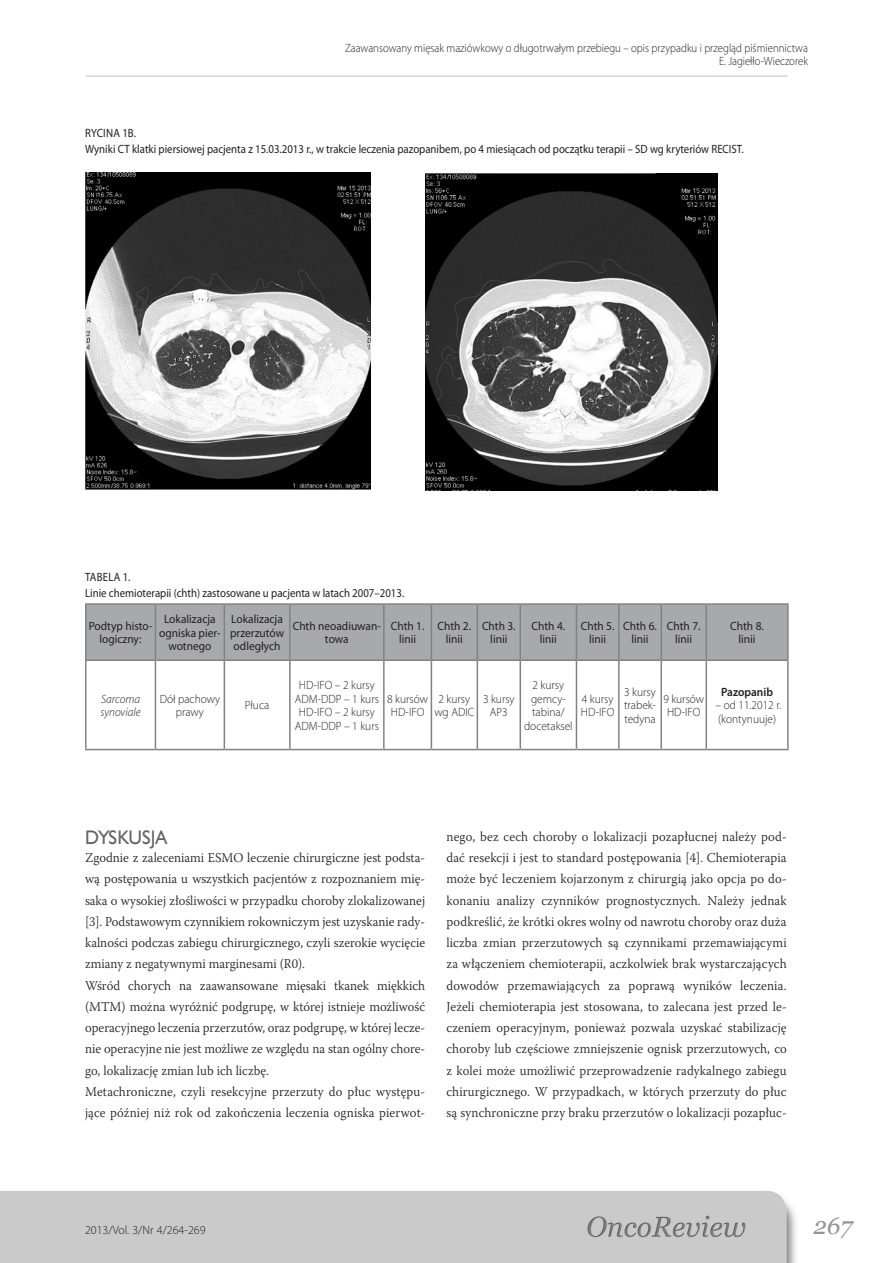
<style>
.page{position:relative;width:893px;height:1263px;background:#fff}
.page>*{position:absolute;margin:0;border:0;box-sizing:border-box;transform-origin:0 0}
.t1{font:italic 24px "Georgia";color:#939598}
.t2{font:18px "Humanst 521 PL";color:#636366;scale:.95 1}
.t3{font:300 13.5px/21.3px "Warnock Pro";color:#231f20;scale:.95 1}
.t4{font:12px/16.5px "Myriad Pro";color:#231f20;scale:.9 1}
.t5{font:300 12px/13.5px "Myriad Pro";color:#231f20;text-align:center;scale:.95 1}
.t6{font:12px/13.5px "Myriad Pro";color:#231f20;text-align:center;scale:.95 1}
.t7{font:300 12px/13.5px "Myriad Pro";color:#231f20;text-align:right;scale:.9 1}
.t8{font:300 12px "Myriad Pro";color:#231f20}
.t9{font:italic 300 12px/13.5px "Myriad Pro";color:#231f20;scale:.95 1}
.t10{font:600 12px "Myriad Pro";color:#231f20;scale:.95 1}
</style>
<div class="page">
<div style="left:0;top:1191px;width:796px;height:72px;background:#cacaca"></div>
<hr style="left:86px;top:75px;width:702px;height:2px;background:#d1d2d4">
<img style="left:85px;top:173px;width:286px;height:317px">
<img style="left:425px;top:173px;width:292px;height:318px">
<div style="left:87px;top:605px;width:700px;height:54px;background:#a8a9ad"></div>
<hr style="left:85px;top:603px;width:70px;height:2px;background:#808285">
<hr style="left:85px;top:605px;width:2px;height:54px;background:#808285">
<hr style="left:155px;top:603px;width:69px;height:2px;background:#808285">
<hr style="left:155px;top:605px;width:1px;height:54px;background:#808285">
<hr style="left:224px;top:603px;width:66px;height:2px;background:#808285">
<hr style="left:224px;top:605px;width:1px;height:54px;background:#808285">
<hr style="left:290px;top:603px;width:94px;height:2px;background:#808285">
<hr style="left:289px;top:605px;width:2px;height:54px;background:#808285">
<hr style="left:384px;top:603px;width:47px;height:2px;background:#808285">
<hr style="left:383px;top:605px;width:2px;height:54px;background:#808285">
<hr style="left:431px;top:603px;width:46px;height:2px;background:#808285">
<hr style="left:431px;top:605px;width:1px;height:54px;background:#808285">
<hr style="left:477px;top:603px;width:43px;height:2px;background:#808285">
<hr style="left:477px;top:605px;width:1px;height:54px;background:#808285">
<hr style="left:520px;top:603px;width:56px;height:2px;background:#808285">
<hr style="left:520px;top:605px;width:1px;height:54px;background:#808285">
<hr style="left:576px;top:603px;width:43px;height:2px;background:#808285">
<hr style="left:576px;top:605px;width:1px;height:54px;background:#808285">
<hr style="left:619px;top:603px;width:42px;height:2px;background:#808285">
<hr style="left:618px;top:605px;width:2px;height:54px;background:#808285">
<hr style="left:661px;top:603px;width:45px;height:2px;background:#808285">
<hr style="left:660px;top:605px;width:2px;height:54px;background:#808285">
<hr style="left:706px;top:603px;width:83px;height:2px;background:#808285">
<hr style="left:705px;top:605px;width:2px;height:54px;background:#808285">
<hr style="left:787px;top:605px;width:2px;height:54px;background:#808285">
<hr style="left:85px;top:659px;width:70px;height:2px;background:#808285">
<hr style="left:85px;top:661px;width:2px;height:88px;background:#808285">
<hr style="left:155px;top:659px;width:69px;height:2px;background:#808285">
<hr style="left:155px;top:661px;width:1px;height:88px;background:#808285">
<hr style="left:224px;top:659px;width:66px;height:2px;background:#808285">
<hr style="left:224px;top:661px;width:1px;height:88px;background:#808285">
<hr style="left:290px;top:659px;width:94px;height:2px;background:#808285">
<hr style="left:289px;top:661px;width:2px;height:88px;background:#808285">
<hr style="left:384px;top:659px;width:47px;height:2px;background:#808285">
<hr style="left:383px;top:661px;width:2px;height:88px;background:#808285">
<hr style="left:431px;top:659px;width:46px;height:2px;background:#808285">
<hr style="left:431px;top:661px;width:1px;height:88px;background:#808285">
<hr style="left:477px;top:659px;width:43px;height:2px;background:#808285">
<hr style="left:477px;top:661px;width:1px;height:88px;background:#808285">
<hr style="left:520px;top:659px;width:56px;height:2px;background:#808285">
<hr style="left:520px;top:661px;width:1px;height:88px;background:#808285">
<hr style="left:576px;top:659px;width:43px;height:2px;background:#808285">
<hr style="left:576px;top:661px;width:1px;height:88px;background:#808285">
<hr style="left:619px;top:659px;width:42px;height:2px;background:#808285">
<hr style="left:618px;top:661px;width:2px;height:88px;background:#808285">
<hr style="left:661px;top:659px;width:45px;height:2px;background:#808285">
<hr style="left:660px;top:661px;width:2px;height:88px;background:#808285">
<hr style="left:706px;top:659px;width:83px;height:2px;background:#808285">
<hr style="left:705px;top:661px;width:2px;height:88px;background:#808285">
<hr style="left:787px;top:661px;width:2px;height:88px;background:#808285">
<hr style="left:85px;top:749px;width:70px;height:1px;background:#808285">
<hr style="left:155px;top:749px;width:69px;height:1px;background:#808285">
<hr style="left:224px;top:749px;width:66px;height:1px;background:#808285">
<hr style="left:290px;top:749px;width:94px;height:1px;background:#808285">
<hr style="left:384px;top:749px;width:47px;height:1px;background:#808285">
<hr style="left:431px;top:749px;width:46px;height:1px;background:#808285">
<hr style="left:477px;top:749px;width:43px;height:1px;background:#808285">
<hr style="left:520px;top:749px;width:56px;height:1px;background:#808285">
<hr style="left:576px;top:749px;width:43px;height:1px;background:#808285">
<hr style="left:619px;top:749px;width:42px;height:1px;background:#808285">
<hr style="left:661px;top:749px;width:45px;height:1px;background:#808285">
<hr style="left:706px;top:749px;width:83px;height:1px;background:#808285">
<p class="t7" style="left:345px;top:41px;width:516px">Zaawansowany mięsak maziówkowy o długotrwałym przebiegu – opis przypadku i przegląd piśmiennictwa<br>E. Jagiełło-Wieczorek</p>
<p class="t4" style="left:85px;top:124px;width:733px">Rycina 1B.<br>Wyniki CT klatki piersiowej pacjenta z 15.03.2013 r., w trakcie leczenia pazopanibem, po 4 miesiącach od początku terapii – SD wg kryteriów RECI ST.</p>
<p class="t4" style="left:85px;top:568px;width:356px">Tabela 1.<br>Linie chemioterapii (chth) zastosowane u pacjenta w latach 2007–2013.</p>
<p class="t6" style="left:89px;top:619px;width:69px">Podtyp histo&shy;logiczny:</p>
<p class="t6" style="left:159px;top:612px;width:66px">Lokalizacja ogniska pier&shy;wotnego</p>
<p class="t6" style="left:230px;top:612px;width:58px;text-align:justify">Lokalizacja przerzutów odległych</p>
<p class="t6" style="left:293px;top:619px;width:94px">Chth neoadiuwan&shy;towa</p>
<p class="t6" style="left:391px;top:619px;width:37px">Chth 1. linii</p>
<p class="t6" style="left:438px;top:619px;width:37px">Chth 2. linii</p>
<p class="t6" style="left:482px;top:619px;width:37px">Chth 3. linii</p>
<p class="t6" style="left:532px;top:619px;width:37px">Chth 4. linii</p>
<p class="t6" style="left:581px;top:619px;width:37px">Chth 5. linii</p>
<p class="t6" style="left:623px;top:619px;width:37px">Chth 6. linii</p>
<p class="t6" style="left:667px;top:619px;width:37px">Chth 7. linii</p>
<p class="t6" style="left:730px;top:619px;width:37px">Chth 8. linii</p>
<p class="t9" style="left:101px;top:692px;width:44px">Sarcoma synoviale</p>
<p class="t5" style="left:160px;top:692px;width:65px">Dół pachowy prawy</p>
<p class="t5" style="left:245px;top:698px;width:27px">Płuca</p>
<p class="t5" style="left:295px;top:678px;width:90px">HD-IFO – 2 kursy<br>ADM-DDP – 1 kurs<br>HD-IFO – 2 kursy<br>ADM-DDP – 1 kurs</p>
<p class="t5" style="left:387px;top:692px;width:45px">8 kursów<br>HD-IFO</p>
<p class="t5" style="left:434px;top:692px;width:43px">2 kursy wg ADIC</p>
<p class="t5" style="left:483px;top:692px;width:35px">3 kursy<br>AP3</p>
<p class="t5" style="left:524px;top:678px;width:53px">2 kursy gemcy&shy;tabina/ docetaksel</p>
<p class="t5" style="left:581px;top:692px;width:37px;text-align:left">4 kursy<br>HD-IFO</p>
<p class="t5" style="left:624px;top:685px;width:35px;text-align:justify">3 kursy trabek&shy;tedyna</p>
<p class="t5" style="left:663px;top:692px;width:44px">9 kursów<br>HD-IFO</p>
<p class="t10" style="left:721px;top:684px;width:56px">Pazopanib</p>
<p class="t5" style="left:715px;top:698px;width:71px;text-align:left">– od 11.2012 r. (kontynuuje)</p>
<h2 class="t2" style="left:85px;top:825px;width:88px">DYSKUSJA</h2>
<p class="t3" style="left:85px;top:847px;width:360px">Zgodnie z zaleceniami ESMO leczenie chirurgiczne jest podsta&shy;wą postępowania u wszystkich pacjentów z rozpoznaniem mię&shy;saka o wysokiej złośliwości w przypadku choroby zlokalizowanej [3]. Podstawowym czynnikiem rokowniczym jest uzyskanie rady&shy;kalności podczas zabiegu chirurgicznego, czyli szerokie wycięcie zmiany z negatywnymi marginesami (R0).<br>Wśród chorych na zaawansowane mięsaki tkanek miękkich (MTM) można wyróżnić podgrupę, w której istnieje możliwość operacyjnego leczenia przerzutów, oraz podgrupę, w której lecze&shy;nie operacyjne nie jest możliwe ze względu na stan ogólny chore&shy;go, lokalizację zmian lub ich liczbę.<br>Metachroniczne, czyli resekcyjne przerzuty do płuc występu&shy;jące później niż rok od zakończenia leczenia ogniska pierwot-</p>
<p class="t3" style="left:446px;top:825px;width:360px;text-align:justify">nego, bez cech choroby o lokalizacji pozapłucnej należy pod&shy;dać resekcji i jest to standard postępowania [4]. Chemioterapia może być leczeniem kojarzonym z chirurgią jako opcja po do&shy;konaniu analizy czynników prognostycznych. Należy jednak podkreślić, że krótki okres wolny od nawrotu choroby oraz duża liczba zmian przerzutowych są czynnikami przemawiającymi za włączeniem chemioterapii, aczkolwiek brak wystarczających dowodów przemawiających za poprawą wyników leczenia.<br>Jeżeli chemioterapia jest stosowana, to zalecana jest przed le&shy;czeniem operacyjnym, ponieważ pozwala uzyskać stabilizację choroby lub częściowe zmniejszenie ognisk przerzutowych, co z kolei może umożliwić przeprowadzenie radykalnego zabiegu chirurgicznego. W przypadkach, w których przerzuty do płuc są synchroniczne przy braku przerzutów o lokalizacji pozapłuc-</p>
<p class="t8" style="left:85px;top:1223px;width:122px">2013/Vol. 3/Nr 4/264-269</p>
<h1 class="t1" style="left:813px;top:1210px;width:40px">267</h1>
</div>
